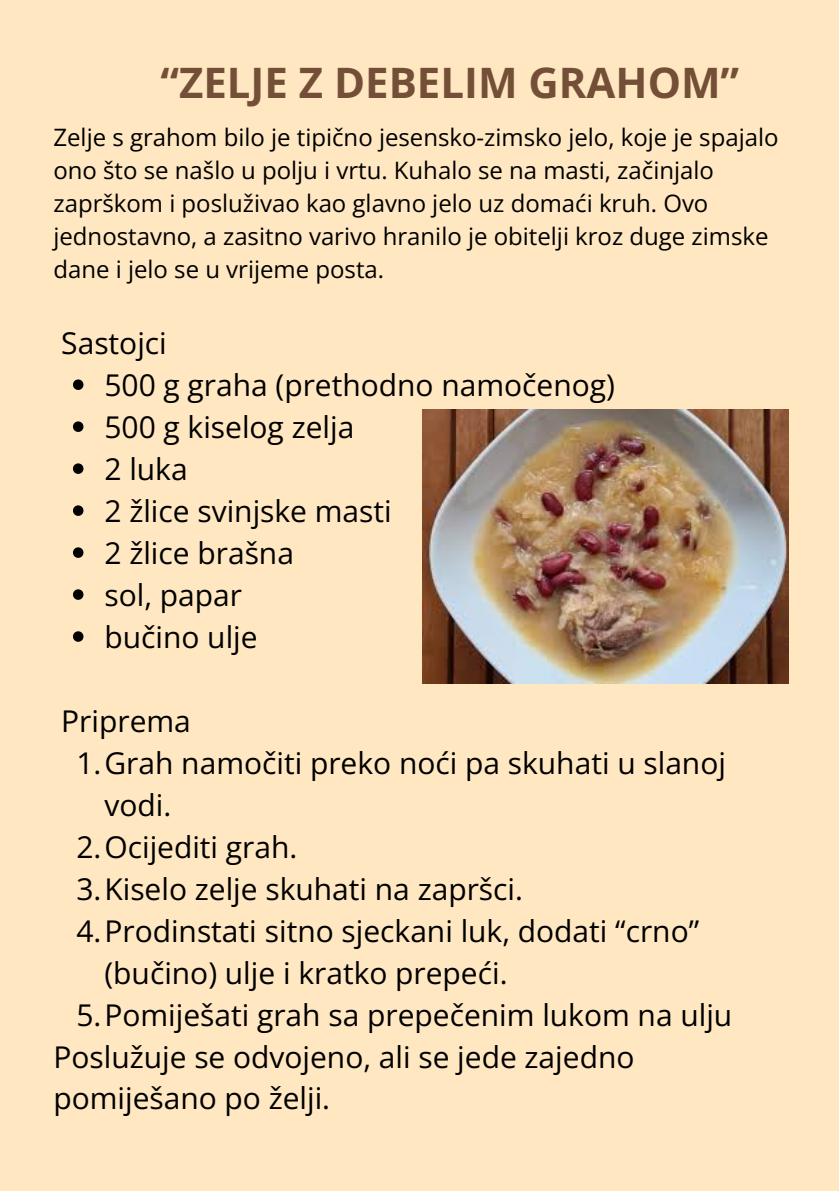
<style>
.page{position:relative;width:839px;height:1191px;background:#fff}
.page>*{position:absolute;margin:0;border:0;box-sizing:border-box;transform-origin:0 0}
.t1{font:700 42px "Open Sans";color:#734f37}
.t2{font:30px/42px "Open Sans";color:#000}
.t3{font:24px/33px "Open Sans";color:#000}
</style>
<div class="page">
<div style="left:0;top:0;width:838px;height:1190px;background:#ffe7c2"></div>
<svg style="left:73px;top:379px;width:10px;height:11px"></svg>
<svg style="left:73px;top:421px;width:10px;height:11px"></svg>
<svg style="left:73px;top:463px;width:10px;height:11px"></svg>
<svg style="left:73px;top:505px;width:10px;height:11px"></svg>
<svg style="left:73px;top:547px;width:10px;height:11px"></svg>
<svg style="left:73px;top:589px;width:10px;height:11px"></svg>
<svg style="left:73px;top:631px;width:10px;height:11px"></svg>
<img style="left:422px;top:409px;width:366px;height:275px">
<h1 class="t1" style="left:160px;top:53px;width:580px">“ZELJE Z DEBELIM GRAHOM”</h1>
<p class="t3" style="left:53px;top:120px;width:726px">Zelje s grahom bilo je tipično jesensko-zimsko jelo, koje je spajalo ono što se našlo u polju i vrtu. Kuhalo se na masti, začinjalo zaprškom i posluživao kao glavno jelo uz domaći kruh. Ovo jednostavno, a zasitno varivo hranilo je obitelji kroz duge zimske dane i jelo se u vrijeme posta.</p>
<p class="t2" style="left:104px;top:321px;width:512px;text-indent:-43px">Sastojci<br>500 g graha (prethodno namočenog)<br>500 g kiselog zelja<br>2 luka<br>2 žlice svinjske masti<br>2 žlice brašna<br>sol, papar<br>bučino ulje</p>
<p class="t2" style="left:61px;top:699px;width:131px">Priprema</p>
<p class="t2" style="left:76px;top:741px;width:651px">1.Grah namočiti preko noći pa skuhati u slanoj</p>
<p class="t2" style="left:104px;top:783px;width:68px">vodi.</p>
<p class="t2" style="left:76px;top:825px;width:222px">2.Ocijediti grah.</p>
<p class="t2" style="left:76px;top:867px;width:448px">3.Kiselo zelje skuhati na zapršci.</p>
<p class="t2" style="left:76px;top:909px;width:624px">4.Prodinstati sitno sjeckani luk, dodati “crno”</p>
<p class="t2" style="left:104px;top:951px;width:404px">(bučino) ulje i kratko prepeći.</p>
<p class="t2" style="left:76px;top:993px;width:657px">5.Pomiješati grah sa prepečenim lukom na ulju</p>
<p class="t2" style="left:53px;top:1035px;width:582px">Poslužuje se odvojeno, ali se jede zajedno</p>
<p class="t2" style="left:53px;top:1077px;width:278px">pomiješano po želji.</p>
</div>
